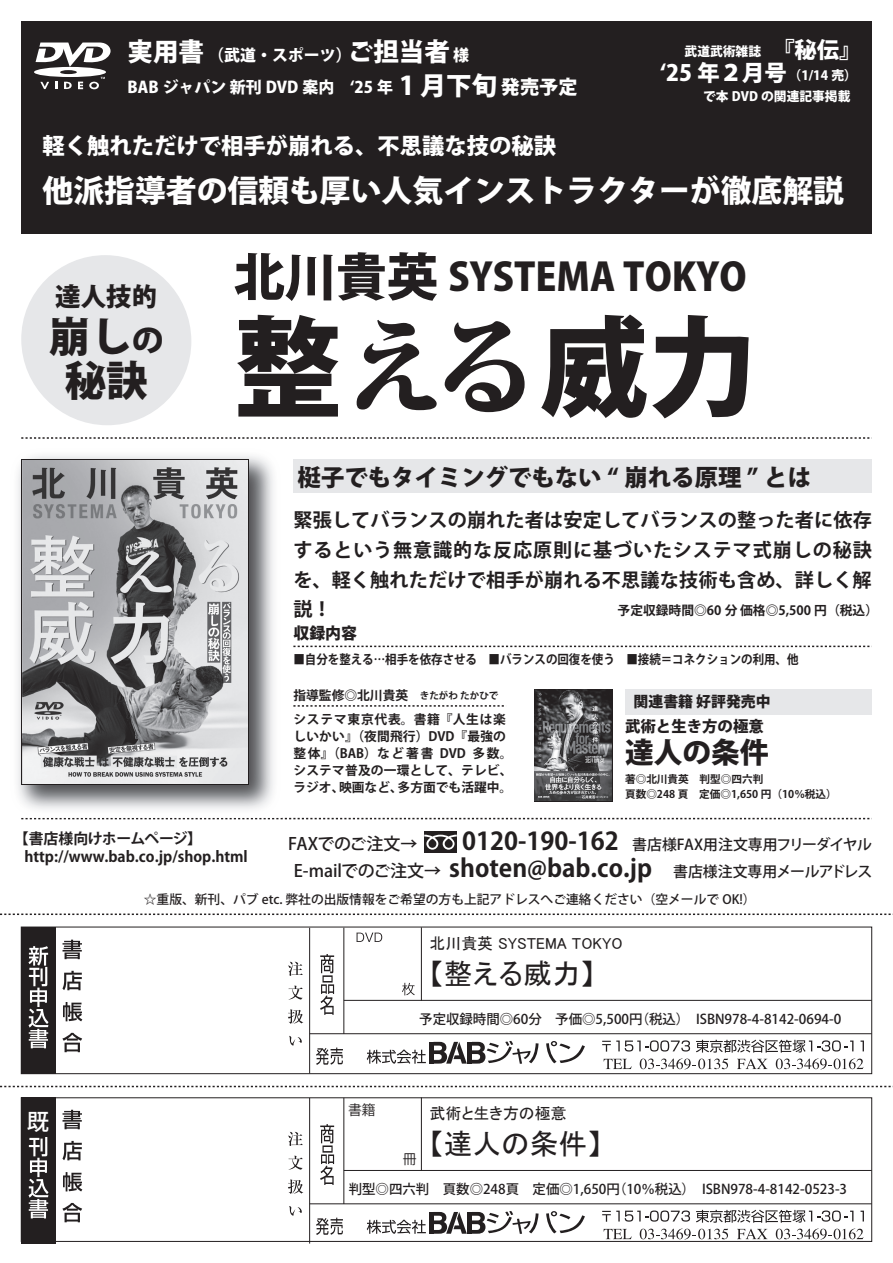
<style>
.page{position:relative;width:893px;height:1263px;background:#fff}
.page>*{position:absolute;margin:0;border:0;box-sizing:border-box;transform-origin:0 0}
.t1{font:800 108.45px "Koz Go Pr 6 N";color:#231f20}
.t2{font:800 41.4px/44.7px "Koz Go Pr 6 N";color:#231f20;text-align:center}
.t3{font:800 38.25px "Koz Go Pr 6 N";color:#231f20}
.t4{font:800 30.9px "Koz Go Pro";color:#fff}
.t5{font:28.65px "MS P Gothic";color:#231f20}
.t6{font:800 28.65px "Koz Go Pr 6 N";color:#231f20}
.t7{font:800 25.5px "Koz Go Pr 6 N";color:#231f20}
.t8{font:700 24.45px "Koz Go Pro";color:#231f20}
.t9{font:800 23.4px "Koz Go Pr 6 N";color:#231f20}
.t10{font:800 22.35px "Koz Go Pro";color:#fff}
.t11{font:500 22.35px "Koz Go Pro";color:#fff}
.t12{font:700 19.2px/29.7px "Koz Go Pr 6 N";letter-spacing:.01em;color:#231f20;text-align:justify}
.t13{font:800 15.9px/32px "Koz Go Pro";color:#fff}
.t14{font:15.9px "MS P Gothic";color:#231f20}
.t15{font:800 15.9px "Koz Go Pr 6 N";color:#231f20}
.t16{font:800 15.45px "Koz Go Pr 6 N";color:#231f20}
.t17{font:700 14.85px/17.9px "Koz Go Pro";color:#231f20}
.t18{font:500 14.85px "Koz Go Pro";color:#231f20}
.t19{font:800 14.85px "Koz Go Pr 6 N";color:#231f20}
.t20{font:13.8px "Koz Go Pr 6 N";color:#231f20}
.t21{font:500 13.5px "Koz Go Pro";color:#231f20}
.t22{font:700 12.75px/17px "Koz Go Pr 6 N";color:#231f20}
.t23{font:500 12.75px "Koz Go Pro";color:#231f20}
.t24{font:700 12.75px "Koz Go Pr 6 N";color:#231f20;scale:.9 1}
.t25{font:800 12.75px "Koz Go Pro";color:#fff}
.t26{font:700 12.75px "Koz Go Pro";color:#231f20}
.t27{font:700 10.65px/14.9px "Koz Go Pr 6 N";color:#231f20}
.s1{font-size:25.5px}
.s2{font-size:19.2px}
.s3{font-size:22.35px}
.s4{font-size:12.75px}
.s5{font-size:31.95px}
.s6{font-size:51px}
.s7{font-family:"Koz Min Pr 6 N"}
.s8{font-size:9.6px}
.s9{font-size:16.95px}
.s10{font-weight:700;font-size:24.45px}
.s11{font-weight:500;font-size:16.95px}
.s12{font-weight:500;font-size:14.85px}
</style>
<div class="page">
<svg style="left:0;top:1086px;width:893px;height:1px"></svg>
<div style="left:21px;top:1097px;width:851px;height:145px;border:1px solid #231f20"></div>
<div style="left:21px;top:1097px;width:35px;height:147px;background:#231f20"></div>
<svg style="left:316px;top:1217px;width:27px;height:18px"></svg>
<svg style="left:367px;top:1220px;width:59px;height:14px"></svg>
<svg style="left:602px;top:1210px;width:262px;height:29px"></svg>
<hr style="left:310px;top:1203px;width:562px;height:1px;background:#231f20">
<hr style="left:429px;top:1212px;width:4px;height:22px;background:#231f20">
<svg style="left:433px;top:1211px;width:152px;height:23px"></svg>
<svg style="left:320px;top:1124px;width:14px;height:61px"></svg>
<svg style="left:29px;top:1137px;width:20px;height:81px"></svg>
<svg style="left:63px;top:1110px;width:19px;height:19px"></svg>
<svg style="left:62px;top:1141px;width:20px;height:19px"></svg>
<svg style="left:63px;top:1172px;width:19px;height:19px"></svg>
<svg style="left:62px;top:1203px;width:20px;height:19px"></svg>
<svg style="left:288px;top:1132px;width:15px;height:14px"></svg>
<svg style="left:288px;top:1155px;width:15px;height:15px"></svg>
<svg style="left:288px;top:1179px;width:15px;height:15px"></svg>
<svg style="left:289px;top:1206px;width:13px;height:9px"></svg>
<hr style="left:421px;top:1097px;width:1px;height:74px;background:#231f20">
<hr style="left:344px;top:1098px;width:1px;height:106px;background:#231f20">
<hr style="left:309px;top:1098px;width:1px;height:145px;background:#231f20">
<hr style="left:344px;top:1170px;width:528px;height:1px;background:#231f20">
<div style="left:424px;top:831px;width:33px;height:22px;background:#231f20"></div>
<svg style="left:424px;top:835px;width:33px;height:15px"></svg>
<div style="left:21px;top:927px;width:851px;height:147px;border:1px solid #231f20"></div>
<div style="left:21px;top:927px;width:35px;height:147px;background:#231f20"></div>
<svg style="left:316px;top:1047px;width:27px;height:18px"></svg>
<svg style="left:367px;top:1049px;width:59px;height:15px"></svg>
<svg style="left:604px;top:1059px;width:28px;height:10px"></svg>
<svg style="left:640px;top:1058px;width:88px;height:11px"></svg>
<svg style="left:737px;top:1058px;width:30px;height:11px"></svg>
<svg style="left:776px;top:1058px;width:87px;height:11px"></svg>
<svg style="left:602px;top:1040px;width:88px;height:11px"></svg>
<svg style="left:696px;top:1039px;width:157px;height:13px"></svg>
<svg style="left:860px;top:1040px;width:4px;height:11px"></svg>
<hr style="left:310px;top:1033px;width:562px;height:1px;background:#231f20">
<hr style="left:429px;top:1042px;width:4px;height:21px;background:#231f20">
<svg style="left:433px;top:1041px;width:152px;height:23px"></svg>
<svg style="left:320px;top:954px;width:14px;height:61px"></svg>
<svg style="left:28px;top:946px;width:21px;height:102px"></svg>
<svg style="left:63px;top:940px;width:19px;height:19px"></svg>
<svg style="left:62px;top:971px;width:20px;height:19px"></svg>
<svg style="left:63px;top:1002px;width:19px;height:19px"></svg>
<svg style="left:62px;top:1033px;width:20px;height:19px"></svg>
<svg style="left:288px;top:962px;width:15px;height:14px"></svg>
<svg style="left:288px;top:985px;width:15px;height:15px"></svg>
<svg style="left:288px;top:1009px;width:15px;height:15px"></svg>
<svg style="left:289px;top:1036px;width:13px;height:9px"></svg>
<hr style="left:421px;top:927px;width:1px;height:74px;background:#231f20">
<svg style="left:356px;top:932px;width:26px;height:10px"></svg>
<hr style="left:344px;top:928px;width:1px;height:106px;background:#231f20">
<hr style="left:309px;top:928px;width:1px;height:145px;background:#231f20">
<svg style="left:402px;top:983px;width:13px;height:12px"></svg>
<hr style="left:344px;top:1000px;width:528px;height:1px;background:#231f20">
<svg style="left:0;top:913px;width:893px;height:2px"></svg>
<svg style="left:21px;top:818px;width:851px;height:1px"></svg>
<div style="left:21px;top:21px;width:851px;height:213px;background:#231f20"></div>
<svg style="left:34px;top:43px;width:77px;height:46px"></svg>
<svg style="left:21px;top:437px;width:851px;height:2px"></svg>
<div style="left:21px;top:255px;width:171px;height:171px;background:#e6e7e9;border-radius:50%"></div>
<svg style="left:293px;top:646px;width:579px;height:1px"></svg>
<svg style="left:293px;top:705px;width:211px;height:2px"></svg>
<div style="left:625px;top:689px;width:247px;height:25px;background:#e6e7e9"></div>
<div style="left:293px;top:459px;width:579px;height:33px;background:#e6e7e9"></div>
<img style="left:18px;top:456px;width:255px;height:353px">
<img style="left:22px;top:460px;width:226px;height:323px">
<svg style="left:534px;top:689px;width:78px;height:112px"></svg>
<img style="left:535px;top:690px;width:76px;height:111px">
<p class="t13" style="left:128px;top:41px;width:451px"><span class="s1">実用書</span>（武道・スポーツ）<span class="s1">ご担当者</span>様<br>BAB ジャパン 新刊 DVD 案内　ʻ25 年 <span class="s1">1 月下旬</span><span class="s2">発売予定</span></p>
<p class="t25" style="left:685px;top:43px;width:178px">武道武術雑誌 <span class="s3">『秘伝』</span></p>
<h3 class="t10" style="left:660px;top:59px;width:198px">ʻ25 年２月号<span class="s4">（1/14 売）</span></h3>
<p class="t25" style="left:703px;top:88px;width:149px">で本 DVD の関連記事掲載</p>
<h3 class="t10" style="left:43px;top:131px;width:515px">軽く触れただけで相手が崩れる、不思議な技の秘訣</h3>
<h3 class="t4" style="left:43px;top:171px;width:803px">他派指導者の信頼も厚い人気インストラクターが徹底解説</h3>
<h3 class="t7" style="left:55px;top:282px;width:104px">達人技的</h3>
<h2 class="t2" style="left:49px;top:315px;width:116px">崩し<span class="s5">の</span>秘訣</h2>
<h3 class="t3" style="left:234px;top:255px;width:514px"><span class="s6">北川貴英</span> SYSTEMA TOKYO</h3>
<h1 class="t1" style="left:234px;top:307px;width:524px">整<span class="s7">える</span>威力</h1>
<h3 class="t9" style="left:298px;top:464px;width:515px">梃子でもタイミングでもない “ 崩れる原理 ” とは</h3>
<h3 class="t12" style="left:293px;top:506px;width:580px">緊張してバランスの崩れた者は安定してバランスの整った者に依存するという無意識的な反応原則に基づいたシステマ式崩しの秘訣を、軽く触れただけで相手が崩れる不思議な技術も含め、詳しく解説！</h3>
<p class="t22" style="left:618px;top:602px;width:262px">予定収録時間◎60 分 価格◎5,500 円（税込）</p>
<p class="t15" style="left:293px;top:624px;width:65px">収録内容</p>
<p class="t24" style="left:293px;top:652px;width:563px">■自分を整える…相手を依存させる　■バランスの回復を使う　■接続＝コネクションの利用、他</p>
<p class="t26" style="left:293px;top:687px;width:207px">指導監修◎北川貴英 <span class="s8">　きたがわ たかひで</span></p>
<p class="t22" style="left:293px;top:711px;width:221px">システマ東京代表。書籍『人生は楽しいかい』（夜間飛行）DVD『最強の整体』（BAB）など著書 DVD 多数。システマ普及の一環として、テレビ、ラジオ、映画など、多方面でも活躍中。</p>
<p class="t19" style="left:634px;top:693px;width:139px">関連書籍 好評発売中</p>
<p class="t16" style="left:625px;top:718px;width:140px">武術と生き方の極意</p>
<h3 class="t6" style="left:625px;top:736px;width:145px">達人の条件</h3>
<p class="t27" style="left:625px;top:772px;width:213px">著◎北川貴英　判型◎四六判<br>頁数◎248 頁　定価◎1,650 円（10％税込）</p>
<p class="t18" style="left:288px;top:835px;width:585px"><span class="s9">FAXでのご注文→</span> <span class="s2">　</span> <span class="s10">0120-190-162</span> 書店様FAX用注文専用フリーダイヤル</p>
<h3 class="t8" style="left:294px;top:853px;width:580px"><span class="s11">E-mailでのご注文→</span> shoten@bab.co.jp <span class="s12">書店様注文専用メールアドレス</span></h3>
<p class="t17" style="left:24px;top:831px;width:225px;text-indent:-11px">【書店様向けホームページ】http://www.bab.co.jp/shop.html</p>
<p class="t23" style="left:144px;top:891px;width:613px">☆重版、新刊、パブ etc. 弊社の出版情報をご希望の方も上記アドレスへご連絡ください（空メールで OK!）</p>
<p class="t14" style="left:429px;top:935px;width:195px">北川貴英 SYSTEMA TOKYO</p>
<h3 class="t5" style="left:429px;top:959px;width:167px">【整える威力】</h3>
<p class="t21" style="left:419px;top:1010px;width:424px">予定収録時間◎60分　予価◎5,500円（税込）　ISBN978-4-8142-0694-0</p>
<h3 class="t11" style="left:27px;top:1108px;width:23px">既</h3>
<p class="t20" style="left:348px;top:1102px;width:29px">書籍</p>
<p class="t14" style="left:429px;top:1106px;width:139px">武術と生き方の極意</p>
<h3 class="t5" style="left:429px;top:1129px;width:174px">【達人の条件】</h3>
<p class="t21" style="left:349px;top:1180px;width:500px">判型◎四六判　頁数◎248頁　定価◎1,650円（10％税込）　ISBN978-4-8142-0523-3</p>
<p class="t20" style="left:403px;top:1151px;width:15px">冊</p>
</div>
